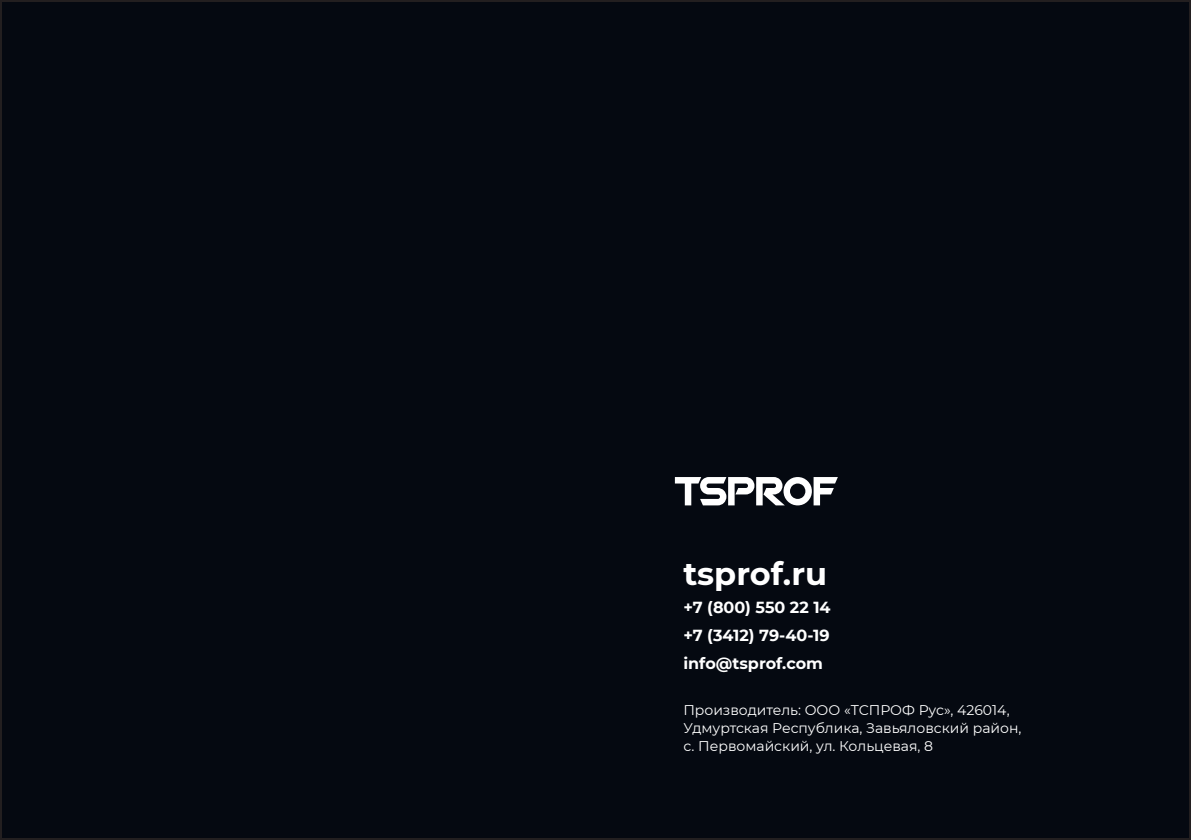
<style>
.page{position:relative;width:1191px;height:840px;background:#fff}
.page>*{position:absolute;margin:0;border:0;box-sizing:border-box;transform-origin:0 0}
.t1{font:700 32px "Montserrat";color:#fff}
.t2{font:700 16px "Montserrat";color:#fff}
.t3{font:14px "Montserrat";color:#fff}
</style>
<div class="page">
<div style="left:1px;top:1px;width:1189px;height:837px;background:#050911"></div>
<svg style="left:675px;top:477px;width:163px;height:28px"></svg>
<p class="t1" style="left:683px;top:550px;width:145px">tsprof.ru</p>
<p class="t2" style="left:683px;top:595px;width:149px">+7 (800) 550 22 14</p>
<p class="t2" style="left:683px;top:623px;width:148px">+7 (3412) 79-40-19</p>
<p class="t2" style="left:683px;top:651px;width:141px">info@tsprof.com</p>
<p class="t3" style="left:683px;top:699px;width:328px">Производитель: ООО «ТСПРОФ Рус», 426014,</p>
<p class="t3" style="left:683px;top:717px;width:339px">Удмуртская Республика, Завьяловский район,</p>
<p class="t3" style="left:683px;top:735px;width:251px">с. Первомайский, ул. Кольцевая, 8</p>
</div>
